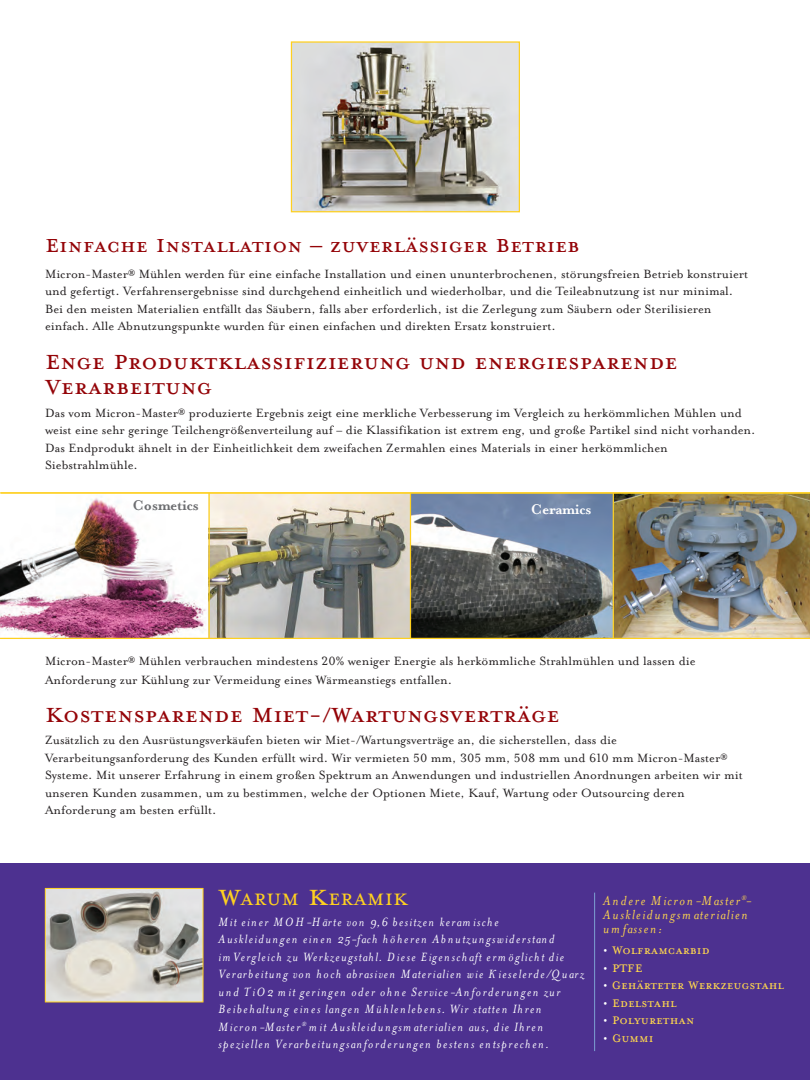
<style>
.page{position:relative;width:810px;height:1080px;background:#fff}
.page>*{position:absolute;margin:0;border:0;box-sizing:border-box;transform-origin:0 0}
.t1{font:32.5px/25px "Mrs Eaves Petite Caps";color:#940408}
.t2{font:30px "Mrs Eaves Petite Caps";color:#940408}
.t3{font:26.25px "Mrs Eaves Petite Caps";color:#fed020}
.t4{font:17.5px "Mrs Eaves Petite Caps";color:#fed64d;scale:.96 1}
.t5{font:700 16.25px "Mrs Eaves";letter-spacing:-.01em;color:#6c6d70}
.t6{font:700 16.25px "Mrs Eaves";letter-spacing:-.04em;color:#fff}
.t7{font:italic 15px/13.8px "Mrs Eaves";letter-spacing:.11em;color:#fed64d}
.t8{font:13.75px/17.5px "Mrs Eaves Roman Lining";color:#231f20}
.t9{font:italic 13.75px/17.5px "Mrs Eaves";letter-spacing:.11em;color:#fff}
.s1{font-size:35px}
.s2{color:#fff}
</style>
<div class="page">
<div style="left:0;top:865px;width:810px;height:215px;background:#4d3190"></div>
<img style="left:293px;top:43px;width:225px;height:167px">
<div style="left:291px;top:41px;width:229px;height:171px;border:1px solid #fed020"></div>
<img style="left:0;top:496px;width:208px;height:142px">
<svg style="left:210px;top:494px;width:200px;height:144px;background:#a9a79c"></svg>
<img style="left:614px;top:494px;width:196px;height:144px">
<svg style="left:411px;top:494px;width:202px;height:144px;background:#636c76"></svg>
<hr style="left:208px;top:493px;width:2px;height:145px;background:#fed020">
<hr style="left:1px;top:638px;width:809px;height:1px;background:#fed020">
<hr style="left:410px;top:493px;width:1px;height:145px;background:#fed020">
<hr style="left:613px;top:493px;width:1px;height:145px;background:#fed020">
<img style="left:47px;top:890px;width:154px;height:110px">
<div style="left:45px;top:888px;width:158px;height:114px;border:1px solid #fed020"></div>
<hr style="left:594px;top:893px;width:1px;height:158px;background:#7ea0d3">
<hr style="left:0;top:492px;width:810px;height:2px;background:#fed020">
<h2 class="t2" style="left:45px;top:224px;width:537px">Einfache Installation – zuverlässiger Betrieb</h2>
<p class="t8" style="left:45px;top:264px;width:705px">Micron-Master® Mühlen werden für eine einfache Installation und einen ununterbrochenen, störungsfreien Betrieb konstruiert und gefertigt. Verfahrensergebnisse sind durchgehend einheitlich und wiederholbar, und die Teileabnutzung ist nur minimal.<br>Bei den meisten Materialien entfällt das Säubern, falls aber erforderlich, ist die Zerlegung zum Säubern oder Sterilisieren einfach. Alle Abnutzungspunkte wurden für einen einfachen und direkten Ersatz konstruiert.</p>
<h1 class="t1" style="left:45px;top:345px;width:634px">Enge Produktklassifizierung und energiesparende<br>Verarbeitung</h1>
<p class="t8" style="left:45px;top:403px;width:712px">Das vom Micron-Master® produzierte Ergebnis zeigt eine merkliche Verbesserung im Vergleich zu herkömmlichen Mühlen und weist eine sehr geringe Teilchengrößenverteilung auf – die Klassifikation ist extrem eng, und große Partikel sind nicht vorhanden.<br>Das Endprodukt ähnelt in der Einheitlichkeit dem zweifachen Zermahlen eines Materials in einer herkömmlichen Siebstrahlmühle.</p>
<p class="t5" style="left:133px;top:495px;width:67px">Cosmetics</p>
<p class="t6" style="left:531px;top:499px;width:62px">Ceramics</p>
<p class="t8" style="left:45px;top:651px;width:652px;line-height:18.8px">Micron-Master® Mühlen verbrauchen mindestens 20% weniger Energie als herkömmliche Strahlmühlen und lassen die<br>Anforderung zur Kühlung zur Vermeidung eines Wärmeanstiegs entfallen.</p>
<h1 class="t1" style="left:45px;top:698px;width:516px">Kostensparende Miet-/Wartungsverträge</h1>
<p class="t8" style="left:45px;top:731px;width:699px">Zusätzlich zu den Ausrüstungsverkäufen bieten wir Miet-/Wartungsverträge an, die sicherstellen, dass die Verarbeitungsanforderung des Kunden erfüllt wird. Wir vermieten 50 mm, 305 mm, 508 mm und 610 mm Micron-Master® Systeme. Mit unserer Erfahrung in einem großen Spektrum an Anwendungen und industriellen Anordnungen arbeiten wir mit unseren Kunden zusammen, um zu bestimmen, welche der Optionen Miete, Kauf, Wartung oder Outsourcing deren Anforderung am besten erfüllt.</p>
<h3 class="t3" style="left:219px;top:880px;width:191px"><span class="s1">W</span>ARUM <span class="s1">K</span>ERAMIK</h3>
<p class="t9" style="left:219px;top:912px;width:367px">Mit einer MOH-Härte von 9,6 besitzen keramische<br>Auskleidungen einen 25-fach höheren Abnutzungswiderstand imVergleich zu Werkzeugstahl. Diese Eigenschaft ermöglicht die Verarbeitung von hoch abrasiven Materialien wie Kieselerde/Quarz und TiO2 mit geringen oder ohne Service-Anforderungen zur Beibehaltung eines langen Mühlenlebens. Wir statten Ihren Micron-Master<sup>®</sup> mit Auskleidungsmaterialien aus, die Ihren speziellen Verarbeitungsanforderungen bestens entsprechen.</p>
<p class="t7" style="left:603px;top:893px;width:151px">Andere Micron-Master<sup>®</sup>-<br>Auskleidungsmaterialien umfassen:</p>
<p class="t4" style="left:603px;top:938px;width:112px"><span class="s2">•</span> Wolframcarbid</p>
<p class="t4" style="left:603px;top:955px;width:43px"><span class="s2">•</span> PTFE</p>
<p class="t4" style="left:603px;top:973px;width:190px"><span class="s2">•</span> Gehärteter Werkzeugstahl</p>
<p class="t4" style="left:603px;top:990px;width:78px"><span class="s2">•</span> Edelstahl</p>
<p class="t4" style="left:603px;top:1008px;width:96px"><span class="s2">•</span> Polyurethan</p>
<p class="t4" style="left:603px;top:1025px;width:54px"><span class="s2">•</span> Gummi</p>
</div>
